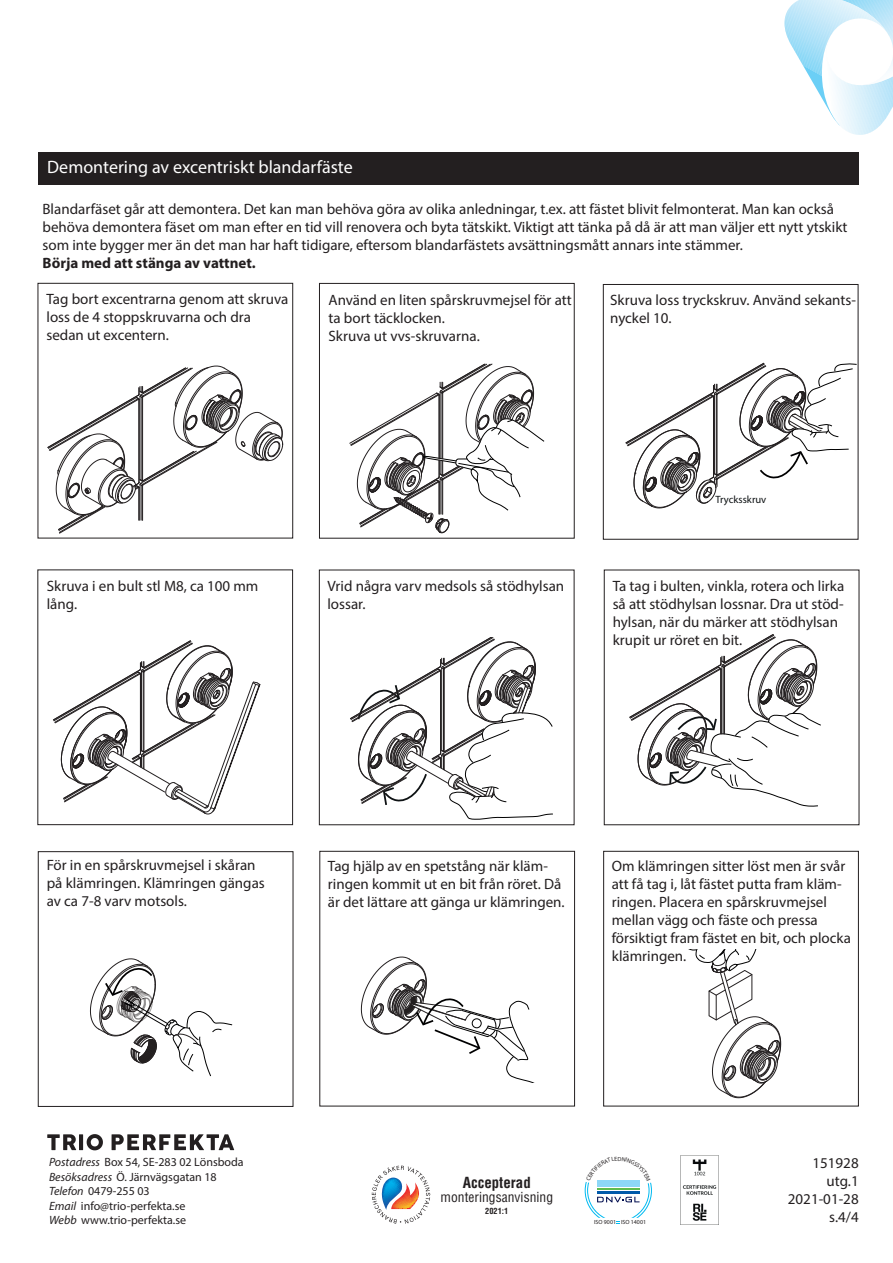
<style>
.page{position:relative;width:893px;height:1263px;background:#fff}
.page>*{position:absolute;margin:0;border:0;box-sizing:border-box;transform-origin:0 0}
.t1{font:18px "Myriad Pro";color:#fff}
.t2{font:15px/18px "Myriad Pro";color:#231f20}
.t3{font:700 15px "Myriad Pro";color:#231f20}
.t4{font:700 condensed 15px "Helvetica LT Std";color:#231f20}
.t5{font:condensed 13.5px "Helvetica LT Std";letter-spacing:.005em;color:#231f20}
.t6{font:12px/14.4px "Myriad Pro";color:#231f20}
.t7{font:10.5px "Myriad Pro";color:#0e1214}
.t8{font:700 condensed 8.25px "Helvetica LT Std";color:#231f20}
.t9{font:6px "Helvetica Neue";color:#231f20}
.s1{font-style:italic}
</style>
<div class="page">
<div style="left:38px;top:152px;width:821px;height:33px;background:#231f20"></div>
<svg style="left:47px;top:1134px;width:56px;height:16px"></svg>
<svg style="left:112px;top:1134px;width:122px;height:16px"></svg>
<img style="left:681px;top:1155px;width:37px;height:66px">
<div style="left:38px;top:283px;width:255px;height:255px;border:1px solid #231f20"></div>
<div style="left:603px;top:284px;width:255px;height:255px;border:1px solid #231f20"></div>
<div style="left:319px;top:283px;width:255px;height:255px;border:1px solid #231f20"></div>
<div style="left:38px;top:570px;width:255px;height:255px;border:1px solid #231f20"></div>
<svg style="left:47px;top:366px;width:236px;height:167px"></svg>
<svg style="left:349px;top:364px;width:196px;height:169px"></svg>
<svg style="left:626px;top:363px;width:231px;height:145px"></svg>
<svg style="left:53px;top:640px;width:208px;height:174px"></svg>
<svg style="left:350px;top:638px;width:203px;height:182px"></svg>
<svg style="left:629px;top:634px;width:192px;height:173px"></svg>
<hr style="left:721px;top:669px;width:1px;height:65px;background:#231f20">
<div style="left:38px;top:851px;width:255px;height:255px;border:1px solid #231f20"></div>
<svg style="left:90px;top:959px;width:143px;height:117px"></svg>
<svg style="left:361px;top:957px;width:172px;height:125px"></svg>
<svg style="left:688px;top:949px;width:93px;height:149px"></svg>
<div style="left:320px;top:851px;width:255px;height:255px;border:1px solid #231f20"></div>
<div style="left:603px;top:851px;width:256px;height:255px;border:1px solid #231f20"></div>
<svg style="left:784px;top:0;width:109px;height:135px"></svg>
<svg style="left:372px;top:1166px;width:58px;height:58px"></svg>
<svg style="left:585px;top:1180px;width:67px;height:44px"></svg>
<p class="t1" style="left:47px;top:156px;width:307px">Demontering av excentriskt blandarfäste</p>
<p class="t2" style="left:43px;top:200px;width:806px">Blandarfäset går att demontera. Det kan man behöva göra av olika anledningar, t.ex. att fästet blivit felmonterat. Man kan också behöva demontera fäset om man efter en tid vill renovera och byta tätskikt. Viktigt att tänka på då är att man väljer ett nytt ytskikt som inte bygger mer än det man har haft tidigare, eftersom blandarfästets avsättningsmått annars inte stämmer.</p>
<p class="t3" style="left:43px;top:253px;width:215px">Börja med att stänga av vattnet.</p>
<p class="t2" style="left:46px;top:290px;width:244px">Tag bort excentrarna genom att skruva loss de 4 stoppskruvarna och dra sedan ut excentern.</p>
<p class="t2" style="left:329px;top:291px;width:245px">Använd en liten spårskruvmejsel för att ta bort täcklocken.</p>
<p class="t2" style="left:610px;top:291px;width:247px">Skruva loss tryckskruv. Använd sekants&shy;nyckel 10.</p>
<p class="t2" style="left:328px;top:327px;width:153px">Skruva ut vvs-skruvarna.</p>
<p class="t7" style="left:715px;top:493px;width:52px">Trycksskruv</p>
<p class="t2" style="left:47px;top:577px;width:213px">Skruva i en bult stl M8, ca 100 mm lång.</p>
<p class="t2" style="left:613px;top:576px;width:233px">Ta tag i bulten, vinkla, rotera och lirka så att stödhylsan lossnar. Dra ut stöd&shy;hylsan, när du märker att stödhylsan krupit ur röret en bit.</p>
<p class="t2" style="left:327px;top:577px;width:238px">Vrid några varv medsols så stödhylsan lossar.</p>
<p class="t2" style="left:47px;top:856px;width:220px">För in en spårskruvmejsel i skåran på klämringen. Klämringen gängas av ca 7-8 varv motsols.</p>
<p class="t2" style="left:328px;top:857px;width:238px">Tag hjälp av en spetstång när kläm&shy;ringen kommit ut en bit från röret. Då är det lättare att gänga ur klämringen.</p>
<p class="t2" style="left:612px;top:857px;width:241px">Om klämringen sitter löst men är svår att få tag i, låt fästet putta fram kläm&shy;ringen. Placera en spårskruvmejsel mellan vägg och fäste och pressa försiktigt fram fästet en bit, och plocka klämringen.</p>
<p class="t6" style="left:49px;top:1155px;width:196px"><span class="s1">Postadress</span> Box 54, SE-283 02 Lönsboda<br><span class="s1">Besöksadress</span> Ö. Järnvägsgatan 18<br><span class="s1">Telefon</span> 0479-255 03<br><span class="s1">Email</span> info@trio-perfekta.se<br><span class="s1">Webb</span> www.trio-perfekta.se</p>
<p class="t2" style="left:788px;top:1154px;width:72px;text-align:right">151928 utg.1<br>2021-01-28 s.4/4</p>
<p class="t4" style="left:463px;top:1173px;width:70px">Accepterad</p>
<p class="t5" style="left:441px;top:1189px;width:114px">monteringsanvisning</p>
<p class="t8" style="left:485px;top:1205px;width:25px">2021:1</p>
<p class="t9" style="left:594px;top:1218px;width:54px">ISO 9001 ISO 14001</p>
</div>
